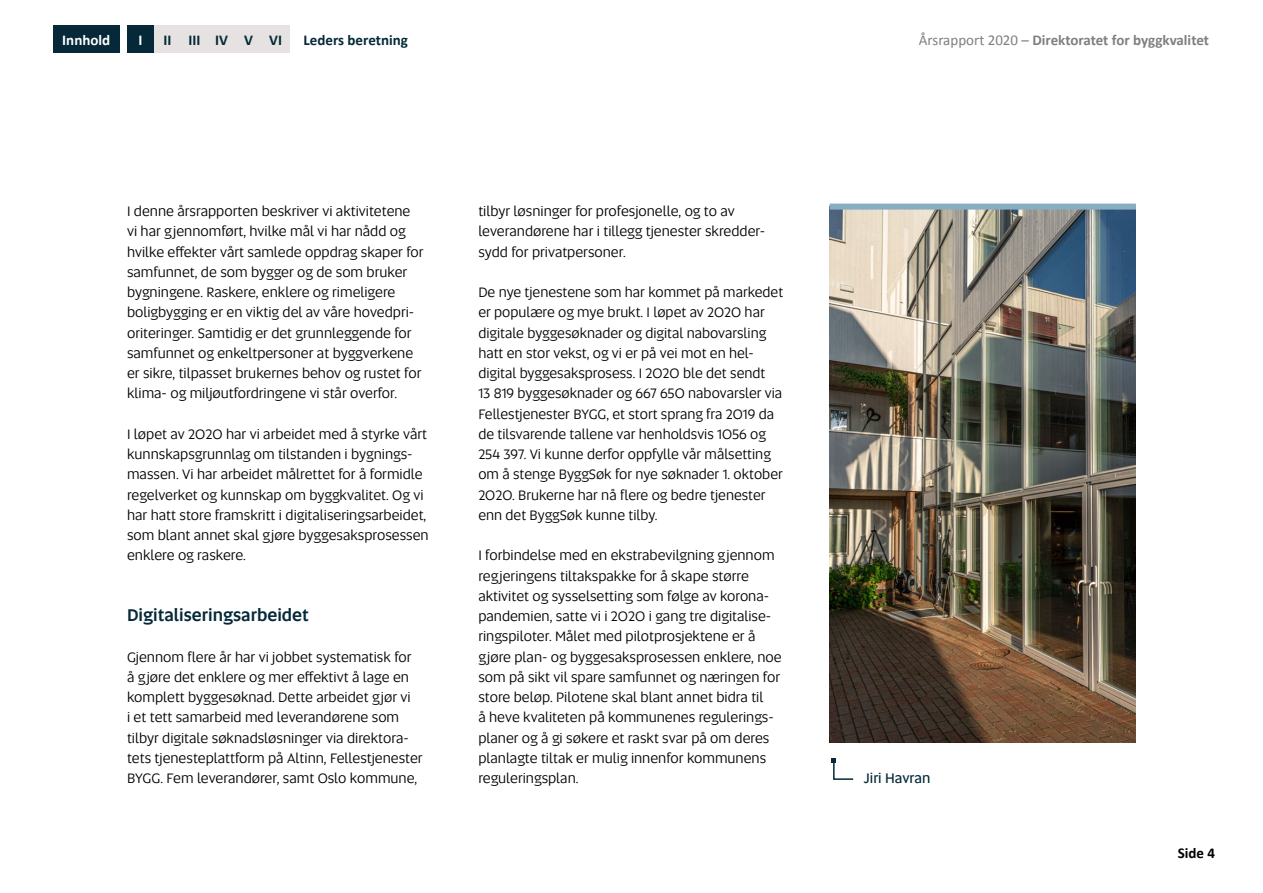
<style>
.page{position:relative;width:1263px;height:893px;background:#fff}
.page>*{position:absolute;margin:0;border:0;box-sizing:border-box;transform-origin:0 0}
.Nivå_3_-_Temaoverskr{font:500 17.25px "Altis";color:#052938}
.t1{font:700 15px "Calibri";letter-spacing:-.005em;color:#808080}
.t2{font:700 15px "Calibri";color:#052938}
.t3{font:700 15px "Calibri";color:#fff}
.t4{font:700 15px "Calibri";color:#000}
.Brødtekst{font:14.25px/20.2px "Altis";color:#000}
.Bildetekst{font:14.25px "Altis";color:#052938}
.s1{font-weight:400}
</style>
<div class="page">
<div style="left:127px;top:26px;width:27px;height:27px;background:#052938"></div>
<div style="left:53px;top:26px;width:66px;height:27px;background:#052938"></div>
<div style="left:154px;top:26px;width:27px;height:27px;background:#e5e2e1"></div>
<div style="left:181px;top:26px;width:27px;height:27px;background:#e5e2e1"></div>
<div style="left:208px;top:26px;width:27px;height:27px;background:#e5e2e1"></div>
<div style="left:235px;top:26px;width:27px;height:27px;background:#e5e2e1"></div>
<div style="left:262px;top:26px;width:27px;height:27px;background:#e5e2e1"></div>
<img style="left:830px;top:210px;width:306px;height:532px">
<div style="left:830px;top:204px;width:306px;height:6px;background:#88adc2"></div>
<svg style="left:832px;top:758px;width:22px;height:22px"></svg>
<p class="t3" style="left:62px;top:29px;width:49px">Innhold</p>
<p class="t3" style="left:139px;top:29px;width:6px">I</p>
<p class="t2" style="left:164px;top:29px;width:120px">II III IV V VI</p>
<p class="t2" style="left:304px;top:29px;width:106px">Leders beretning</p>
<p class="t1" style="left:919px;top:29px;width:292px"><span class="s1">Årsrapport 2020 –</span> Direktoratet for byggkvalitet</p>
<p class="Brødtekst" style="left:127px;top:201px;width:298px">I denne årsrapporten beskriver vi aktivitetene vi har gjennomført, hvilke mål vi har nådd og hvilke effekter vårt samlede oppdrag skaper for samfunnet, de som bygger og de som bruker bygningene. Raskere, enklere og rimeligere boligbygging er en viktig del av våre hovedpri&shy;oriteringer. Samtidig er det grunnleggende for samfunnet og enkeltpersoner at byggverkene er sikre, tilpasset brukernes behov og rustet for klima- og miljøutfordringene vi står overfor.</p>
<p class="Brødtekst" style="left:127px;top:423px;width:303px">I løpet av 2020 har vi arbeidet med å styrke vårt kunnskapsgrunnlag om tilstanden i bygnings&shy;massen. Vi har arbeidet målrettet for å formidle regelverket og kunnskap om byggkvalitet. Og vi har hatt store framskritt i digitaliseringsarbeidet, som blant annet skal gjøre byggesaksprosessen enklere og raskere.</p>
<p class="Nivå_3_-_Temaoverskr" style="left:127px;top:602px;width:183px">Digitaliseringsarbeidet</p>
<p class="Brødtekst" style="left:127px;top:646px;width:297px">Gjennom flere år har vi jobbet systematisk for<br>å gjøre det enklere og mer effektivt å lage en komplett byggesøknad. Dette arbeidet gjør vi<br>i et tett samarbeid med leverandørene som tilbyr digitale søknadsløsninger via direktora&shy;tets tjenesteplattform på Altinn, Fellestjenester BYGG. Fem leverandører, samt Oslo kommune,</p>
<p class="Brødtekst" style="left:478px;top:201px;width:288px">tilbyr løsninger for profesjonelle, og to av leverandørene har i tillegg tjenester skredder&shy;sydd for privatpersoner.</p>
<p class="Brødtekst" style="left:478px;top:282px;width:306px">De nye tjenestene som har kommet på markedet er populære og mye brukt. I løpet av 2020 har digitale byggesøknader og digital nabovarsling hatt en stor vekst, og vi er på vei mot en hel-- digital byggesaksprosess. I 2020 ble det sendt<br>13 819 byggesøknader og 667 650 nabovarsler via Fellestjenester BYGG, et stort sprang fra 2019 da de tilsvarende tallene var henholdsvis 1056 og 254 397. Vi kunne derfor oppfylle vår målsetting om å stenge ByggSøk for nye søknader 1. oktober 2020. Brukerne har nå flere og bedre tjenester enn det ByggSøk kunne tilby.</p>
<p class="Brødtekst" style="left:478px;top:545px;width:305px">I forbindelse med en ekstrabevilgning gjennom regjeringens tiltakspakke for å skape større aktivitet og sysselsetting som følge av korona&shy;pandemien, satte vi i 2020 i gang tre digitalise&shy;ringspiloter. Målet med pilotprosjektene er å gjøre plan- og byggesaksprosessen enklere, noe som på sikt vil spare samfunnet og næringen for store beløp. Pilotene skal blant annet bidra til<br>å heve kvaliteten på kommunenes regulerings&shy;planer og å gi søkere et raskt svar på om deres planlagte tiltak er mulig innenfor kommunens reguleringsplan.</p>
<p class="Bildetekst" style="left:864px;top:768px;width:68px">Jiri Havran</p>
<p class="t4" style="left:1178px;top:842px;width:39px">Side 4</p>
</div>
